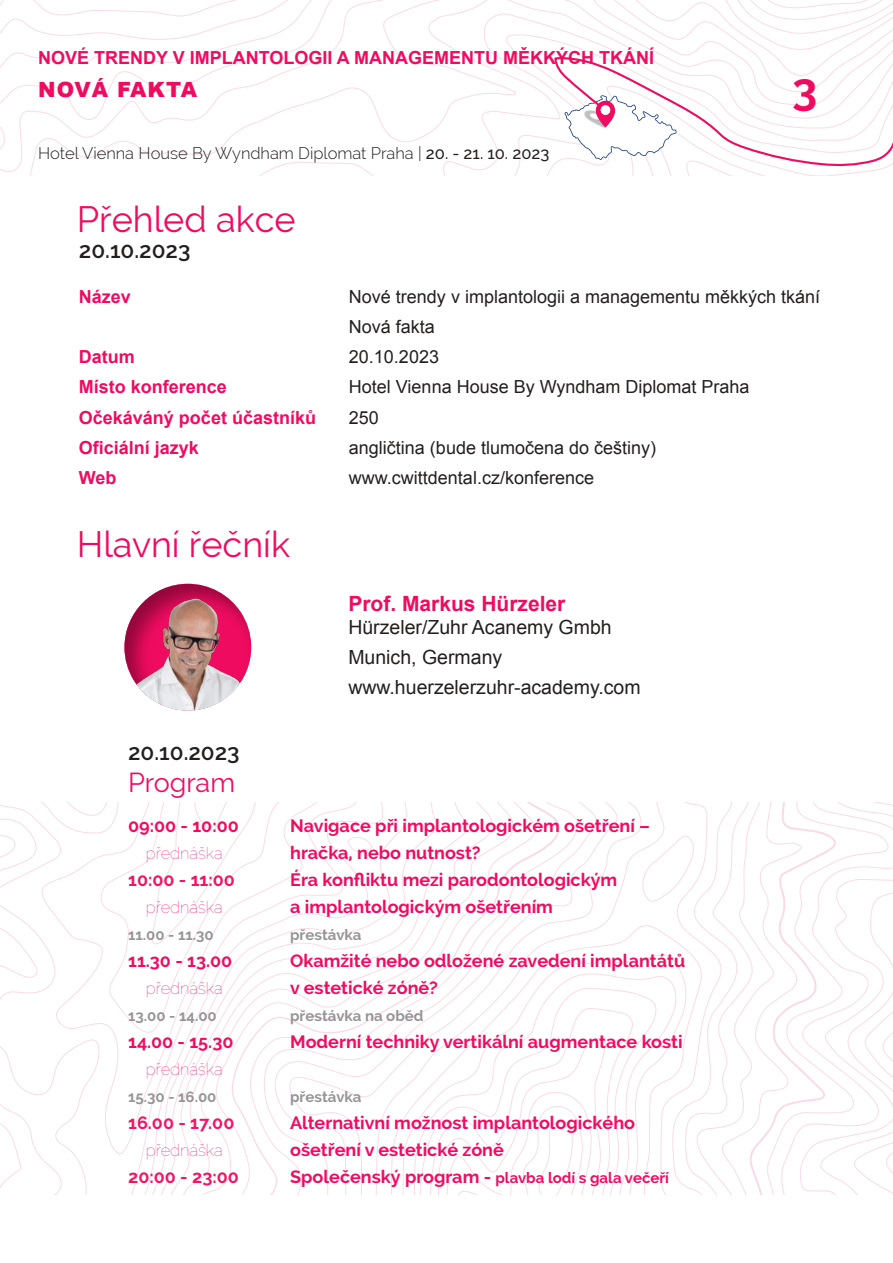
<style>
.page{position:relative;width:893px;height:1263px;background:#fff}
.page>*{position:absolute;margin:0;border:0;box-sizing:border-box;transform-origin:0 0}
.t1{font:700 45px "Raleway";color:#ef0c60}
.t2{font:36px "Raleway";color:#ef0c60}
.t3{font:27px "Raleway";color:#ef0c60}
.t4{font:600 22.5px "Raleway";color:#241f1f}
.t5{font:700 21px "Arial";color:#ef0c60}
.t6{font:900 21px "Arial";letter-spacing:.05em;color:#ef0c60}
.t7{font:19.5px/30px "Arial";color:#241f1f}
.t8{font:700 18px "Raleway";color:#ef0c60}
.t9{font:18px/30px "Arial";color:#241f1f}
.t10{font:700 18px "Arial";color:#ef0c60}
.t11{font:700 18px "Raleway";color:#ef1663}
.t12{font:300 16.5px "Raleway";color:#241f1f}
.t13{font:100 16.5px "Raleway";color:#ef1663}
.t14{font:100 16.5px "Raleway";color:#ef0c60}
.t15{font:700 15px "Raleway";color:#969698}
.t16{font:700 15px "Raleway";color:#ef0c60}
.s1{font-weight:500}
.s2{font-size:18px}
</style>
<div class="page">
<svg style="left:0;top:0;width:893px;height:175px"></svg>
<svg style="left:0;top:803px;width:893px;height:391px"></svg>
<svg style="left:149px;top:584px;width:102px;height:75px"></svg>
<img style="left:124px;top:597px;width:126px;height:114px">
<p class="t10" style="left:38px;top:45px;width:618px">NOVÉ TRENDY V IMPLANTOLOGII A MANAGEMENTU MĚKKÝCH TKÁNÍ</p>
<p class="t6" style="left:38px;top:74px;width:161px">NOVÁ FAKTA</p>
<p class="t12" style="left:38px;top:143px;width:513px">Hotel Vienna House By Wyndham Diplomat Praha | <span class="s1">20. - 21. 10. 2023</span></p>
<h2 class="t2" style="left:77px;top:198px;width:220px">Přehled akce</h2>
<p class="t4" style="left:79px;top:237px;width:113px">20.10.2023</p>
<h1 class="t1" style="left:792px;top:64px;width:27px">3</h1>
<p class="t10" style="left:79px;top:285px;width:54px">Název</p>
<p class="t9" style="left:349px;top:282px;width:473px">Nové trendy v implantologii a managementu měkkých tkání<br>Nová fakta</p>
<p class="t10" style="left:79px;top:345px;width:57px">Datum</p>
<p class="t9" style="left:349px;top:342px;width:92px">20.10.2023</p>
<p class="t10" style="left:79px;top:375px;width:150px">Místo konference</p>
<p class="t9" style="left:349px;top:372px;width:402px">Hotel Vienna House By Wyndham Diplomat Praha</p>
<p class="t10" style="left:79px;top:405px;width:239px">Očekáváný počet účastníků</p>
<p class="t9" style="left:349px;top:402px;width:32px">250</p>
<p class="t10" style="left:79px;top:435px;width:122px">Oficiální jazyk</p>
<p class="t9" style="left:349px;top:432px;width:309px">angličtina (bude tlumočena do češtiny)</p>
<p class="t10" style="left:79px;top:465px;width:39px">Web</p>
<p class="t9" style="left:349px;top:462px;width:247px">www.cwittdental.cz/konference</p>
<h2 class="t2" style="left:77px;top:523px;width:215px">Hlavní řečník</h2>
<p class="t4" style="left:128px;top:739px;width:113px">20.10.2023</p>
<h3 class="t3" style="left:128px;top:767px;width:109px">Program</h3>
<p class="t5" style="left:348px;top:589px;width:219px">Prof. Markus Hürzeler</p>
<p class="t7" style="left:348px;top:612px;width:294px">Hürzeler/Zuhr Acanemy Gmbh<br>Munich, Germany www.huerzelerzuhr-academy.com</p>
<p class="t8" style="left:128px;top:815px;width:112px">09:00 - 10:00</p>
<p class="t8" style="left:290px;top:815px;width:361px">Navigace při implantologickém ošetření –</p>
<p class="t13" style="left:146px;top:843px;width:78px">přednáška</p>
<p class="t8" style="left:290px;top:842px;width:192px">hračka, nebo nutnost?</p>
<p class="t11" style="left:128px;top:869px;width:108px">10:00 - 11:00</p>
<p class="t8" style="left:290px;top:869px;width:329px">Éra konfliktu mezi parodontologickým</p>
<p class="t14" style="left:146px;top:897px;width:78px">přednáška</p>
<p class="t8" style="left:290px;top:896px;width:264px">a implantologickým ošetřením</p>
<p class="t15" style="left:128px;top:926px;width:87px">11.00 - 11.30</p>
<p class="t15" style="left:290px;top:926px;width:73px">přestávka</p>
<p class="t8" style="left:128px;top:950px;width:106px">11.30 - 13.00</p>
<p class="t8" style="left:290px;top:950px;width:397px">Okamžité nebo odložené zavedení implantátů</p>
<p class="t14" style="left:146px;top:978px;width:78px">přednáška</p>
<p class="t8" style="left:290px;top:977px;width:149px">v estetické zóně?</p>
<p class="t15" style="left:128px;top:1007px;width:90px">13.00 - 14.00</p>
<p class="t15" style="left:290px;top:1007px;width:135px">přestávka na oběd</p>
<p class="t8" style="left:128px;top:1031px;width:107px">14.00 - 15.30</p>
<p class="t8" style="left:290px;top:1031px;width:394px">Moderní techniky vertikální augmentace kosti</p>
<p class="t13" style="left:146px;top:1059px;width:78px">přednáška</p>
<p class="t15" style="left:128px;top:1088px;width:90px">15.30 - 16.00</p>
<p class="t15" style="left:290px;top:1088px;width:73px">přestávka</p>
<p class="t11" style="left:128px;top:1112px;width:108px">16.00 - 17.00</p>
<p class="t8" style="left:290px;top:1112px;width:346px">Alternativní možnost implantologického</p>
<p class="t13" style="left:146px;top:1140px;width:78px">přednáška</p>
<p class="t8" style="left:290px;top:1139px;width:215px">ošetření v estetické zóně</p>
<p class="t11" style="left:128px;top:1166px;width:112px">20:00 - 23:00</p>
<p class="t16" style="left:290px;top:1169px;width:380px"><span class="s2">Společenský program -</span> plavba lodí s gala večeří</p>
</div>
